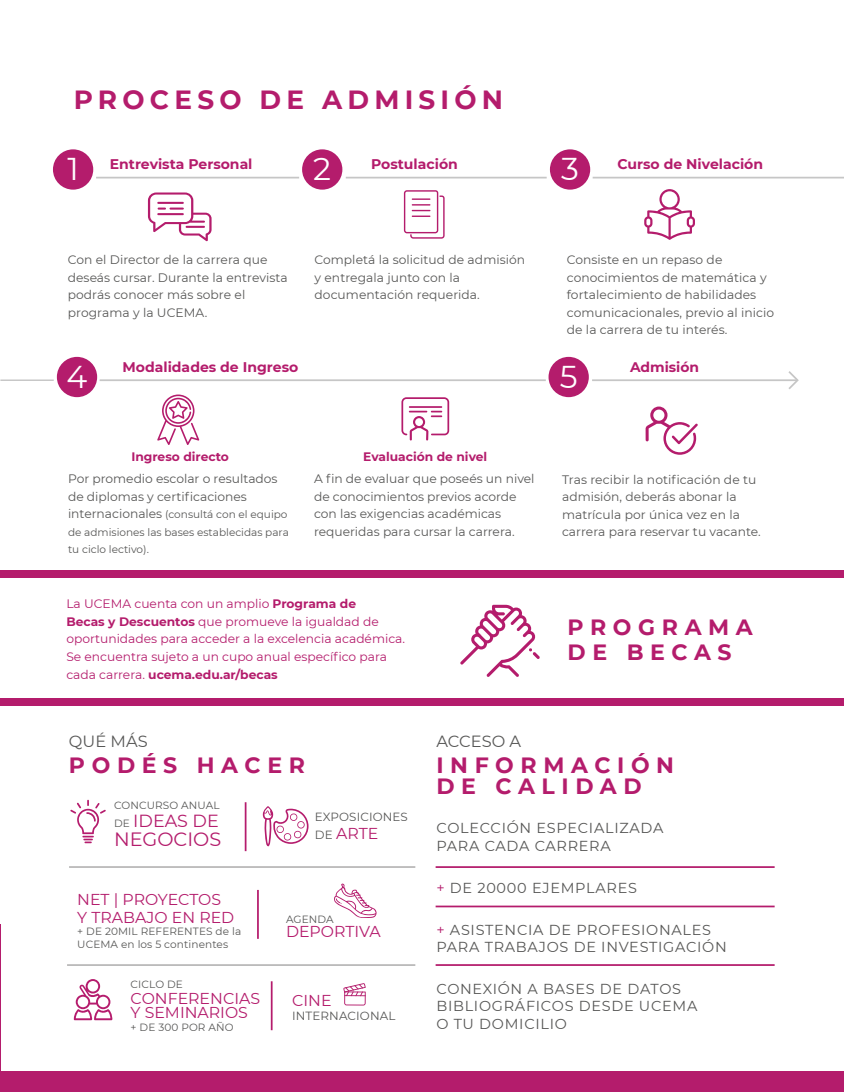
<style>
.page{position:relative;width:844px;height:1092px;background:#fff}
.page>*{position:absolute;margin:0;border:0;box-sizing:border-box;transform-origin:0 0}
.t1{font:31.5px "Montserrat";color:#fff}
.t2{font:700 26.25px "Montserrat";letter-spacing:.2em;color:#b41c6c}
.t3{font:700 22.05px/21px "Montserrat";letter-spacing:.3em;color:#b41c6c}
.t4{font:19.25px "Montserrat";color:#b41c6c}
.t5{font:17.5px "Montserrat";color:#b41c6c}
.t6{font:16.28px "Montserrat";color:#575756}
.t7{font:15.75px/17.5px "Montserrat";color:#b41c6c}
.t8{font:15.75px "Montserrat";color:#b51c6d}
.t9{font:14.35px/17.3px "Montserrat";letter-spacing:.05em;color:#575756}
.t10{font:700 14px "Montserrat";color:#b41c6c}
.t11{font:700 13.83px "Montserrat";color:#b41c6c}
.t12{font:12.25px/17.5px "Montserrat";letter-spacing:.005em;color:#575756}
.t13{font:12.25px/17.5px "Montserrat";color:#b41c6c}
.t14{font:700 12.25px "Montserrat";color:#b41c6c}
.t15{font:11.9px "Montserrat";letter-spacing:.01em;color:#575756}
.t16{font:10.5px/17.5px "Montserrat";color:#575756}
.s1{font-size:12.25px}
.s2{font-weight:700}
.s3{font-size:10.5px;color:#575756}
.s4{font-size:11.9px;color:#575756}
.s5{color:#b41c6c}
</style>
<div class="page">
<hr style="left:0;top:924px;width:1px;height:167px;background:#b41c6c">
<div style="left:0;top:570px;width:843px;height:8px;background:#b41c6c"></div>
<div style="left:0;top:698px;width:843px;height:8px;background:#b41c6c"></div>
<div style="left:0;top:1071px;width:843px;height:20px;background:#b41c6c"></div>
<hr style="left:67px;top:964px;width:348px;height:1px;background:#b3b2b2">
<hr style="left:69px;top:866px;width:346px;height:1px;background:#b3b2b2">
<hr style="left:245px;top:802px;width:1px;height:49px;background:#b51c6d">
<hr style="left:271px;top:981px;width:1px;height:49px;background:#b51c6d">
<hr style="left:257px;top:889px;width:2px;height:49px;background:#b51c6d">
<svg style="left:70px;top:799px;width:36px;height:44px"></svg>
<svg style="left:263px;top:806px;width:45px;height:40px"></svg>
<svg style="left:74px;top:979px;width:38px;height:41px"></svg>
<svg style="left:334px;top:883px;width:43px;height:34px"></svg>
<hr style="left:96px;top:177px;width:203px;height:1px;background:#c6c6c6">
<hr style="left:346px;top:177px;width:200px;height:1px;background:#c6c6c6">
<hr style="left:592px;top:379px;width:204px;height:2px;background:#c6c6c6">
<hr style="left:592px;top:177px;width:251px;height:1px;background:#c6c6c6">
<hr style="left:100px;top:379px;width:445px;height:2px;background:#c6c6c6">
<svg style="left:148px;top:192px;width:63px;height:49px"></svg>
<svg style="left:644px;top:189px;width:50px;height:51px"></svg>
<svg style="left:404px;top:190px;width:40px;height:49px"></svg>
<svg style="left:401px;top:397px;width:48px;height:43px"></svg>
<div style="left:53px;top:149px;width:40px;height:41px;background:#b41c6c;border-radius:50%"></div>
<div style="left:548px;top:357px;width:40px;height:40px;background:#b41c6c;border-radius:50%"></div>
<div style="left:57px;top:357px;width:40px;height:40px;background:#b41c6c;border-radius:50%"></div>
<div style="left:302px;top:149px;width:40px;height:41px;background:#b41c6c;border-radius:50%"></div>
<div style="left:549px;top:149px;width:41px;height:41px;background:#b41c6c;border-radius:50%"></div>
<svg style="left:645px;top:406px;width:52px;height:49px"></svg>
<svg style="left:157px;top:394px;width:42px;height:51px"></svg>
<hr style="left:0;top:379px;width:54px;height:2px;background:#c6c6c6">
<svg style="left:786px;top:371px;width:13px;height:18px"></svg>
<svg style="left:460px;top:604px;width:79px;height:72px"></svg>
<svg style="left:343px;top:983px;width:22px;height:22px"></svg>
<hr style="left:435px;top:905px;width:339px;height:2px;background:#b41c6c">
<hr style="left:435px;top:866px;width:339px;height:1px;background:#b41c6c">
<hr style="left:435px;top:964px;width:339px;height:1px;background:#b41c6c">
<h2 class="t2" style="left:74px;top:83px;width:431px">PROCESO DE ADMISIÓN</h2>
<h1 class="t1" style="left:67px;top:149px;width:13px">1</h1>
<h1 class="t1" style="left:313px;top:149px;width:19px">2</h1>
<h1 class="t1" style="left:561px;top:149px;width:19px">3</h1>
<p class="t10" style="left:110px;top:155px;width:144px">Entrevista Personal</p>
<p class="t10" style="left:371px;top:155px;width:88px">Postulación</p>
<p class="t10" style="left:617px;top:155px;width:147px">Curso de Nivelación</p>
<p class="t12" style="left:68px;top:251px;width:221px">Con el Director de la carrera que deseás cursar. Durante la entrevista podrás conocer más sobre el programa y la UCEMA.</p>
<p class="t12" style="left:566px;top:251px;width:209px">Consiste en un repaso de conocimientos de matemática y fortalecimiento de habilidades comunicacionales, previo al inicio de la carrera de tu interés.</p>
<p class="t12" style="left:314px;top:251px;width:212px">Completá la solicitud de admisión y entregala junto con la documentación requerida.</p>
<p class="t10" style="left:122px;top:358px;width:177px">Modalidades de Ingreso</p>
<h1 class="t1" style="left:67px;top:357px;width:22px">4</h1>
<h1 class="t1" style="left:559px;top:357px;width:19px">5</h1>
<p class="t14" style="left:131px;top:449px;width:99px">Ingreso directo</p>
<p class="t14" style="left:363px;top:449px;width:125px">Evaluación de nivel</p>
<p class="t11" style="left:630px;top:358px;width:71px">Admisión</p>
<p class="t12" style="left:68px;top:470px;width:211px">Por promedio escolar o resultados de diplomas y certificaciones</p>
<p class="t16" style="left:68px;top:505px;width:222px"><span class="s1">internacionales</span> (consultá con el equipo de admisiones las bases establecidas para tu ciclo lectivo).</p>
<p class="t12" style="left:314px;top:470px;width:222px">A fin de evaluar que poseés un nivel de conocimientos previos acorde con las exigencias académicas requeridas para cursar la carrera.</p>
<p class="t13" style="left:66px;top:595px;width:340px">La UCEMA cuenta con un amplio <span class="s2">Programa de<br>Becas y Descuentos</span> que promueve la igualdad de oportunidades para acceder a la excelencia académica.<br>Se encuentra sujeto a un cupo anual específico para cada carrera. <span class="s2">ucema.edu.ar/becas</span></p>
<p class="t12" style="left:562px;top:470px;width:200px">Tras recibir la notificación de tu admisión, deberás abonar la matrícula por única vez en la carrera para reservar tu vacante.</p>
<h3 class="t3" style="left:567px;top:614px;width:187px;line-height:24.5px">PROGRAMA<br>DE BECAS</h3>
<h3 class="t6" style="left:69px;top:731px;width:80px">QUÉ MÁS</h3>
<h3 class="t3" style="left:69px;top:755px;width:237px">PODÉS HACER</h3>
<p class="t16" style="left:114px;top:796px;width:107px">CONCURSO ANUAL</p>
<h3 class="t5" style="left:114px;top:809px;width:106px"><span class="s3">DE</span> IDEAS DE</h3>
<h3 class="t4" style="left:114px;top:827px;width:109px">NEGOCIOS</h3>
<p class="t15" style="left:315px;top:809px;width:94px">EXPOSICIONES</p>
<p class="t7" style="left:315px;top:824px;width:65px"><span class="s4">DE</span> ARTE</p>
<p class="t7" style="left:77px;top:890px;width:158px">NET | PROYECTOS<br>Y TRABAJO EN RED</p>
<p class="t16" style="left:77px;top:925px;width:165px;line-height:12.6px">+ DE 20MIL REFERENTES de la<br>UCEMA en los 5 continentes</p>
<p class="t16" style="left:130px;top:975px;width:54px">CICLO DE</p>
<p class="t7" style="left:131px;top:991px;width:131px;line-height:14px">CONFERENCIAS<br>Y SEMINARIOS</p>
<p class="t16" style="left:131px;top:1017px;width:104px">+ DE 300 POR AÑO</p>
<p class="t16" style="left:286px;top:910px;width:49px">AGENDA</p>
<p class="t8" style="left:286px;top:921px;width:96px">DEPORTIVA</p>
<p class="t7" style="left:292px;top:991px;width:41px">CINE</p>
<p class="t15" style="left:292px;top:1008px;width:105px">INTERNACIONAL</p>
<h3 class="t6" style="left:436px;top:731px;width:86px">ACCESO A</h3>
<h3 class="t3" style="left:436px;top:755px;width:239px">INFORMACIÓN<br>DE CALIDAD</h3>
<p class="t9" style="left:436px;top:819px;width:228px">COLECCIÓN ESPECIALIZADA<br>PARA CADA CARRERA</p>
<p class="t9" style="left:436px;top:878px;width:202px"><span class="s5">+</span> DE 20000 EJEMPLARES</p>
<p class="t9" style="left:436px;top:920px;width:292px"><span class="s5">+</span> ASISTENCIA DE PROFESIONALES<br>PARA TRABAJOS DE INVESTIGACIÓN</p>
<p class="t9" style="left:436px;top:980px;width:262px">CONEXIÓN A BASES DE DATOS<br>BIBLIOGRÁFICOS DESDE UCEMA<br>O TU DOMICILIO</p>
</div>
